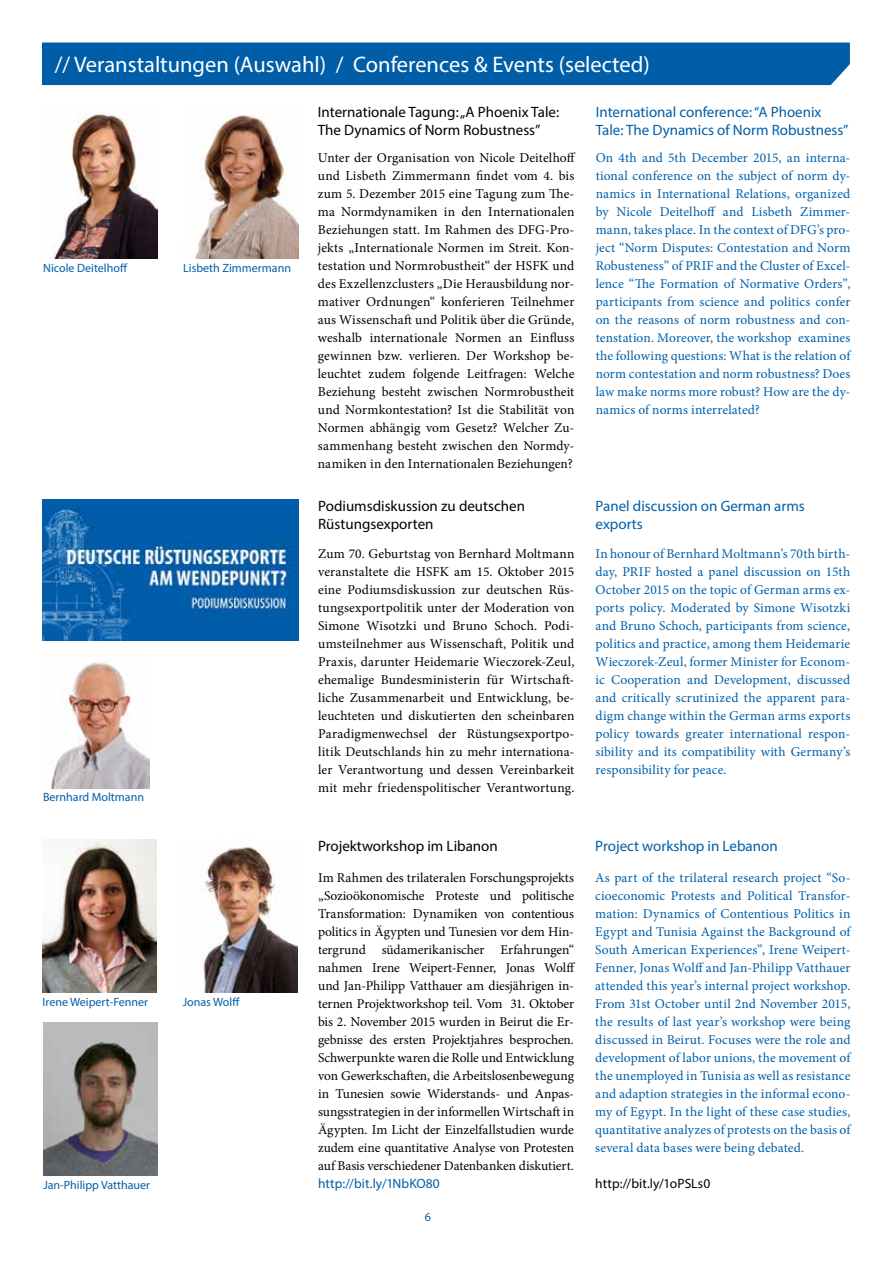
<style>
.page{position:relative;width:893px;height:1263px;background:#fff}
.page>*{position:absolute;margin:0;border:0;box-sizing:border-box;transform-origin:0 0}
.t1{font:22.5px "Myriad Pro";color:#fff}
.t2{font:15px/18px "Myriad Pro";color:#000}
.t3{font:15px/18px "Myriad Pro";color:#005ea8}
.t4{font:13.5px/18px "Minion Pro";letter-spacing:.005em;color:#000;text-align:justify}
.t5{font:13.5px/18px "Minion Pro";letter-spacing:.005em;color:#005ea8;text-align:justify}
.t6{font:13.5px "Myriad Pro";letter-spacing:.005em;color:#005ea8}
.t7{font:13.5px "Myriad Pro";letter-spacing:.005em;color:#000}
.t8{font:12px "Myriad Pro";color:#005ea8}
</style>
<div class="page">
<img style="left:54px;top:114px;width:104px;height:145px">
<img style="left:194px;top:106px;width:104px;height:153px">
<img style="left:203px;top:847px;width:94px;height:146px">
<div style="left:42px;top:43px;width:808px;height:42px;background:#005ea8"></div>
<img style="left:43px;top:500px;width:255px;height:141px">
<img style="left:43px;top:840px;width:114px;height:153px">
<img style="left:43px;top:1023px;width:115px;height:153px">
<img style="left:50px;top:662px;width:99px;height:126px">
<h1 class="t1" style="left:55px;top:51px;width:597px">// Veranstaltungen (Auswahl) / Conferences &amp; Events (selected)</h1>
<p class="t8" style="left:43px;top:261px;width:86px">Nicole Deitelhoff</p>
<p class="t8" style="left:183px;top:261px;width:109px">Lisbeth Zimmermann</p>
<p class="t8" style="left:43px;top:790px;width:102px">Bernhard Moltmann</p>
<p class="t8" style="left:43px;top:994px;width:107px">Irene Weipert-Fenner</p>
<p class="t8" style="left:183px;top:994px;width:58px">Jonas Wolff</p>
<p class="t8" style="left:43px;top:1177px;width:108px">Jan-Philipp Vatthauer</p>
<p class="t2" style="left:318px;top:103px;width:243px">Internationale Tagung: „A Phoenix Tale:<br>The Dynamics of Norm Robustness”</p>
<p class="t4" style="left:318px;top:149px;width:259px">Unter der Organisation von Nicole Deitelhoff und Lisbeth Zimmermann findet vom 4. bis zum 5. Dezember 2015 eine Tagung zum The&shy;ma Normdynamiken in den Internationalen Beziehungen statt. Im Rahmen des DFG-Pro&shy;jekts „Internationale Normen im Streit. Kon&shy;testation und Normrobustheit“ der HSFK und des Exzellenzclusters „Die Herausbildung nor&shy;mativer Ordnungen“ konferieren Teilnehmer aus Wissenschaft und Politik über die Gründe, weshalb internationale Normen an Einfluss gewinnen bzw. verlieren. Der Workshop be&shy;leuchtet zudem folgende Leitfragen: Welche Beziehung besteht zwischen Normrobustheit und Normkontestation? Ist die Stabilität von Normen abhängig vom Gesetz? Welcher Zu&shy;sammenhang besteht zwischen den Normdy&shy;namiken in den Internationalen Beziehungen?</p>
<p class="t2" style="left:318px;top:497px;width:208px">Podiumsdiskussion zu deutschen<br>Rüstungsexporten</p>
<p class="t4" style="left:318px;top:545px;width:258px">Zum 70. Geburtstag von Bernhard Moltmann veranstaltete die HSFK am 15. Oktober 2015 eine Podiumsdiskussion zur deutschen Rüs&shy;tungsexportpolitik unter der Moderation von Simone Wisotzki und Bruno Schoch. Podi&shy;umsteilnehmer aus Wissenschaft, Politik und Praxis, darunter Heidemarie Wieczorek-Zeul, ehemalige Bundesministerin für Wirtschaft&shy;liche Zusammenarbeit und Entwicklung, be&shy;leuchteten und diskutierten den scheinbaren Paradigmenwechsel der Rüstungsexportpo&shy;litik Deutschlands hin zu mehr internationa&shy;ler Verantwortung und dessen Vereinbarkeit mit mehr friedenspolitischer Verantwortung.</p>
<p class="t2" style="left:318px;top:837px;width:181px">Projektworkshop im Libanon</p>
<p class="t4" style="left:318px;top:869px;width:259px">Im Rahmen des trilateralen Forschungsprojekts „Sozioökonomische Proteste und politische Transformation: Dynamiken von contentious politics in Ägypten und Tunesien vor dem Hin&shy;tergrund südamerikanischer Erfahrungen“ nahmen Irene Weipert-Fenner, Jonas Wolff und Jan-Philipp Vatthauer am diesjährigen in&shy;ternen Projektworkshop teil. Vom 31. Oktober bis 2. November 2015 wurden in Beirut die Er&shy;gebnisse des ersten Projektjahres besprochen.<br>Schwerpunkte waren die Rolle und Entwicklung von Gewerkschaften, die Arbeitslosenbewegung in Tunesien sowie Widerstands- und Anpas&shy;sungsstrategien in der informellen Wirtschaft in Ägypten. Im Licht der Einzelfallstudien wurde zudem eine quantitative Analyse von Protesten auf Basis verschiedener Datenbanken diskutiert.</p>
<p class="t6" style="left:318px;top:1175px;width:123px">http://bit.ly/1NbKO80</p>
<p class="t8" style="left:425px;top:1209px;width:8px">6</p>
<p class="t3" style="left:596px;top:103px;width:254px">International conference: “A Phoenix<br>Tale: The Dynamics of Norm Robustness”</p>
<p class="t5" style="left:596px;top:149px;width:256px">On 4th and 5th December 2015, an interna&shy;tional conference on the subject of norm dy&shy;namics in International Relations, organized by Nicole Deitelhoff and Lisbeth Zimmer&shy;mann, takes place. In the context of DFG’s pro&shy;ject “Norm Disputes: Contestation and Norm Robusteness” of PRIF and the Cluster of Excel&shy;lence “The Formation of Normative Orders”, participants from science and politics confer on the reasons of norm robustness and con&shy;tenstation. Moreover, the workshop examines the following questions: What is the relation of norm contestation and norm robustness? Does law make norms more robust? How are the dy&shy;namics of norms interrelated?</p>
<p class="t3" style="left:595px;top:497px;width:211px">Panel discussion on German arms exports</p>
<p class="t5" style="left:595px;top:545px;width:256px">In honour of Bernhard Moltmann’s 70th birth&shy;day, PRIF hosted a panel discussion on 15th October 2015 on the topic of German arms ex&shy;ports policy. Moderated by Simone Wisotzki and Bruno Schoch, participants from science, politics and practice, among them Heidemarie Wieczorek-Zeul, former Minister for Econom&shy;ic Cooperation and Development, discussed and critically scrutinized the apparent para&shy;digm change within the German arms exports policy towards greater international respon&shy;sibility and its compatibility with Germany’s responsibility for peace.</p>
<p class="t3" style="left:595px;top:837px;width:184px">Project workshop in Lebanon</p>
<p class="t5" style="left:595px;top:869px;width:257px">As part of the trilateral research project “So&shy;cioeconomic Protests and Political Transfor&shy;mation: Dynamics of Contentious Politics in Egypt and Tunisia Against the Background of South American Experiences”, Irene Weipert-Fenner, Jonas Wolff and Jan-Philipp Vatthauer attended this year’s internal project workshop.<br>From 31st October until 2nd November 2015, the results of last year’s workshop were being discussed in Beirut. Focuses were the role and development of labor unions, the movement of the unemployed in Tunisia as well as resistance and adaption strategies in the informal econo&shy;my of Egypt. In the light of these case studies, quantitative analyzes of protests on the basis of several data bases were being debated.</p>
<p class="t7" style="left:595px;top:1175px;width:116px">http://bit.ly/1oPSLs0</p>
</div>
